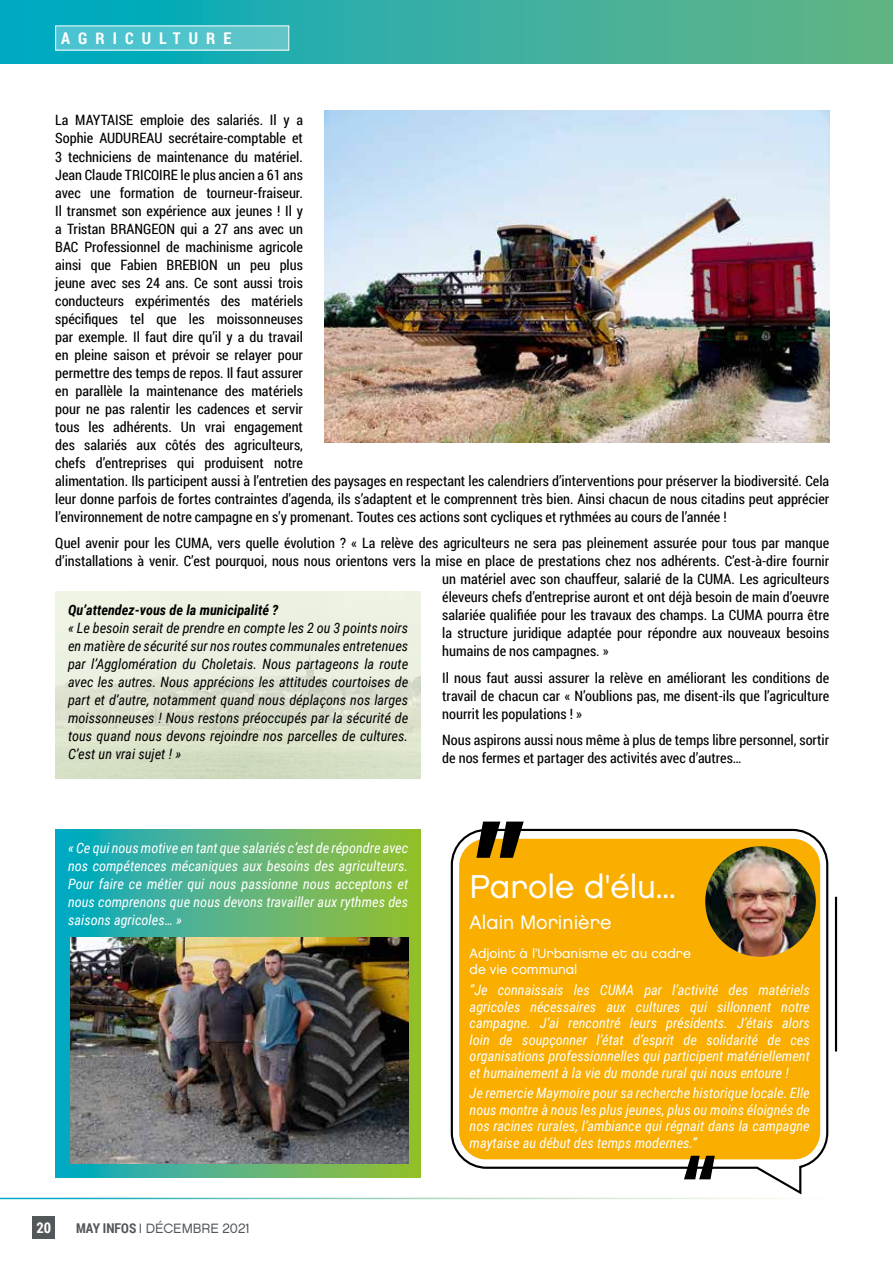
<style>
.page{position:relative;width:893px;height:1263px;background:#fff}
.page>*{position:absolute;margin:0;border:0;box-sizing:border-box;transform-origin:0 0}
.t1{font:33px "Chalet London Nineteen Eighty";color:#fff}
.t2{font:19.5px "Chalet London Nineteen Eighty";color:#fff}
.t3{font:700 16.2px "Roboto Condensed";letter-spacing:.5em;color:#fff}
.t4{font:700 14.85px "Roboto Condensed";color:#fff}
.t5{font:14.25px/18px "Roboto Condensed";color:#000}
.t6{font:italic 14.25px/16.5px "Roboto Condensed";color:#fff;text-align:justify}
.t7{font:italic 14.25px/18px "Roboto Condensed";color:#000;text-align:justify}
.t8{font:italic 700 14.25px "Roboto Condensed";color:#000}
.t9{font:13.5px/16.5px "Chalet London Nineteen Eighty";color:#fff}
.t10{font:13.5px "Chalet London Nineteen Eighty";color:#52575a}
.s1{font-family:"Roboto Condensed";font-weight:700}
</style>
<div class="page">
<div style="left:32px;top:1216px;width:23px;height:23px;background:#52575a"></div>
<svg style="left:0;top:0;width:893px;height:64px;background:#37afa1"></svg>
<div style="left:56px;top:26px;width:233px;height:24px;background:linear-gradient(to right,#46c3d2,#60c5c6)"></div>
<svg style="left:450px;top:828px;width:379px;height:367px;background:#f4b628"></svg>
<svg style="left:476px;top:821px;width:48px;height:37px;background:#594a25"></svg>
<svg style="left:684px;top:1156px;width:31px;height:23px"></svg>
<hr style="left:835px;top:897px;width:2px;height:154px;background:#000">
<img style="left:705px;top:846px;width:111px;height:111px;border-radius:55px">
<svg style="left:55px;top:829px;width:366px;height:349px;background:#52b37e"></svg>
<img style="left:70px;top:938px;width:338px;height:226px">
<img style="left:55px;top:591px;width:366px;height:187px">
<img style="left:324px;top:111px;width:505px;height:332px">
<p class="t3" style="left:61px;top:26px;width:172px">AGRICULTURE</p>
<p class="t5" style="left:55px;top:111px;width:775px">La MAYTAISE emploie des salariés. Il y a<br>Sophie AUDUREAU secrétaire-comptable et<br>3 techniciens de maintenance du matériel.<br>Jean Claude TRICOIRE le plus ancien a 61 ans<br>avec une formation de tourneur-fraiseur.<br>Il transmet son expérience aux jeunes ! Il y<br>a Tristan BRANGEON qui a 27 ans avec un<br>BAC Professionnel de machinisme agricole<br>ainsi que Fabien BREBION un peu plus<br>jeune avec ses 24 ans. Ce sont aussi trois<br>conducteurs expérimentés des matériels<br>spécifiques tel que les moissonneuses<br>par exemple. Il faut dire qu’il y a du travail<br>en pleine saison et prévoir se relayer pour<br>permettre des temps de repos. Il faut assurer<br>en parallèle la maintenance des matériels<br>pour ne pas ralentir les cadences et servir<br>tous les adhérents. Un vrai engagement<br>des salariés aux côtés des agriculteurs,<br>chefs d’entreprises qui produisent notre<br>alimentation. Ils participent aussi à l’entretien des paysages en respectant les calendriers d’interventions pour préserver la biodiversité. Cela leur donne parfois de fortes contraintes d’agenda, ils s’adaptent et le comprennent très bien. Ainsi chacun de nous citadins peut apprécier l’environnement de notre campagne en s’y promenant. Toutes ces actions sont cycliques et rythmées au cours de l’année !</p>
<p class="t5" style="left:55px;top:533px;width:775px">Quel avenir pour les CUMA, vers quelle évolution ? « La relève des agriculteurs ne sera pas pleinement assurée pour tous par manque</p>
<p class="t5" style="left:55px;top:551px;width:775px">d’installations à venir. C’est pourquoi, nous nous orientons vers la mise en place de prestations chez nos adhérents. C’est-à-dire fournir</p>
<p class="t5" style="left:442px;top:569px;width:388px">un matériel avec son chauffeur, salarié de la CUMA. Les agriculteurs</p>
<p class="t5" style="left:442px;top:587px;width:388px">éleveurs chefs d’entreprise auront et ont déjà besoin de main d’oeuvre</p>
<p class="t5" style="left:442px;top:605px;width:388px">salariée qualifiée pour les travaux des champs. La CUMA pourra être</p>
<p class="t5" style="left:442px;top:623px;width:388px">la structure juridique adaptée pour répondre aux nouveaux besoins</p>
<p class="t5" style="left:442px;top:641px;width:168px">humains de nos campagnes. »</p>
<p class="t5" style="left:442px;top:668px;width:388px;text-align:justify">Il nous faut aussi assurer la relève en améliorant les conditions de travail de chacun car « N’oublions pas, me disent-ils que l’agriculture nourrit les populations ! »</p>
<p class="t5" style="left:442px;top:730px;width:388px">Nous aspirons aussi nous même à plus de temps libre personnel, sortir de nos fermes et partager des activités avec d’autres…</p>
<p class="t8" style="left:68px;top:599px;width:212px">Qu’attendez-vous de la municipalité ?</p>
<p class="t7" style="left:68px;top:618px;width:342px">« Le besoin serait de prendre en compte les 2 ou 3 points noirs en matière de sécurité sur nos routes communales entretenues par l’Agglomération du Choletais. Nous partageons la route avec les autres. Nous apprécions les attitudes courtoises de part et d’autre, notamment quand nous déplaçons nos larges moissonneuses ! Nous restons préoccupés par la sécurité de tous quand nous devons rejoindre nos parcelles de cultures.<br>C’est un vrai sujet ! »</p>
<p class="t6" style="left:68px;top:838px;width:342px;line-height:18px">« Ce qui nous motive en tant que salariés c’est de répondre avec nos compétences mécaniques aux besoins des agriculteurs.<br>Pour faire ce métier qui nous passionne nous acceptons et nous comprenons que nous devons travailler aux rythmes des saisons agricoles… »</p>
<p class="t4" style="left:36px;top:1217px;width:16px">20</p>
<p class="t10" style="left:76px;top:1220px;width:175px"><span class="s1">MAY INFOS</span> I DÉCEMBRE 2021</p>
<h1 class="t1" style="left:470px;top:866px;width:208px">Parole d'élu...</h1>
<h2 class="t2" style="left:470px;top:910px;width:143px">Alain Morinière</h2>
<p class="t9" style="left:470px;top:945px;width:223px">Adjoint à l’Urbanisme et au cadre de vie communal</p>
<p class="t6" style="left:470px;top:981px;width:342px">“Je connaissais les CUMA par l’activité des matériels agricoles nécessaires aux cultures qui sillonnent notre campagne. J’ai rencontré leurs présidents. J’étais alors loin de soupçonner l’état d’esprit de solidarité de ces organisations professionnelles qui participent matériellement et humainement à la vie du monde rural qui nous entoure !</p>
<p class="t6" style="left:470px;top:1084px;width:342px">Je remercie Maymoire pour sa recherche historique locale. Elle nous montre à nous les plus jeunes, plus ou moins éloignés de nos racines rurales, l’ambiance qui régnait dans la campagne maytaise au début des temps modernes.”</p>
</div>
